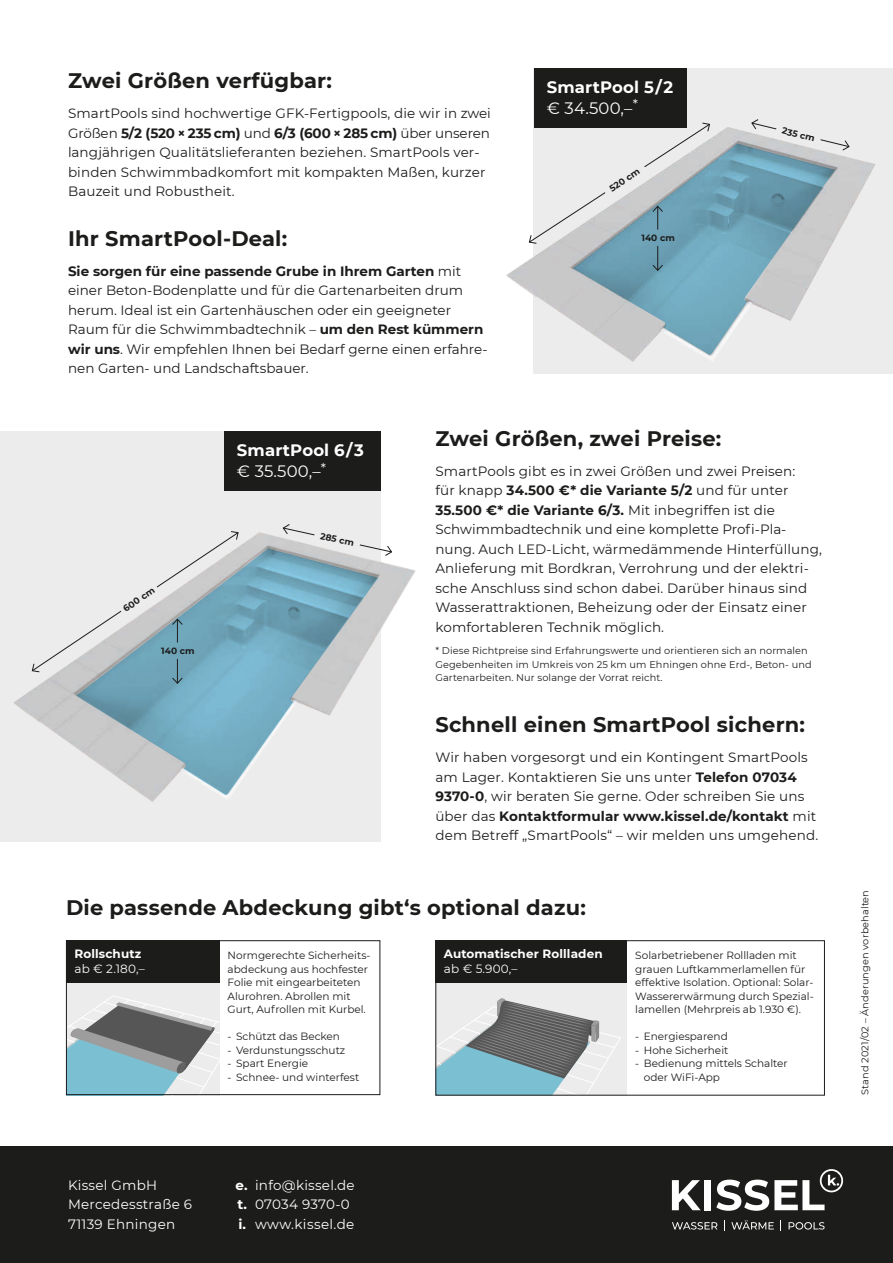
<style>
.page{position:relative;width:893px;height:1263px;background:#fff}
.page>*{position:absolute;margin:0;border:0;box-sizing:border-box;transform-origin:0 0}
.t1{font:700 21px "Montserrat";letter-spacing:.01em;color:#1c1c1b}
.t2{font:700 16.5px/21px "Montserrat";letter-spacing:.01em;color:#fff}
.t3{font:13.5px/19.5px "Montserrat";letter-spacing:.01em;color:#1c1c1b}
.t4{font:13.5px/19.5px "Montserrat";letter-spacing:.02em;color:#fff}
.t5{font:700 12px "Montserrat";letter-spacing:.01em;color:#fff}
.t6{font:12px "Montserrat";letter-spacing:.01em;color:#fff}
.t7{font:10.5px/13.5px "Montserrat";color:#1c1c1b}
.t8{font:9.75px/13.5px "Montserrat";letter-spacing:.01em;color:#1c1c1b}
.t9{font:700 9px "Montserrat";letter-spacing:.01em;color:#1c1c1b}
.s1{font-weight:700}
.s2{font-weight:400}
</style>
<div class="page">
<div style="left:534px;top:68px;width:359px;height:305px;background:#edeced"></div>
<div style="left:0;top:1146px;width:893px;height:117px;background:#1c1c1b"></div>
<div style="left:534px;top:68px;width:152px;height:59px;background:#1c1c1b"></div>
<svg style="left:672px;top:1180px;width:29px;height:30px"></svg>
<div style="left:704px;top:1180px;width:7px;height:30px;background:#fff"></div>
<svg style="left:716px;top:1169px;width:127px;height:42px"></svg>
<svg style="left:672px;top:1222px;width:45px;height:7px"></svg>
<svg style="left:731px;top:1220px;width:43px;height:9px"></svg>
<svg style="left:789px;top:1222px;width:36px;height:7px"></svg>
<img style="left:506px;top:127px;width:369px;height:237px">
<svg style="left:751px;top:119px;width:99px;height:32px"></svg>
<svg style="left:573px;top:144px;width:262px;height:211px"></svg>
<svg style="left:528px;top:122px;width:183px;height:149px"></svg>
<div style="left:66px;top:940px;width:153px;height:155px;background:#edeced"></div>
<svg style="left:68px;top:996px;width:151px;height:97px"></svg>
<div style="left:435px;top:940px;width:192px;height:155px;background:#edeced"></div>
<svg style="left:435px;top:998px;width:186px;height:97px"></svg>
<div style="left:0;top:431px;width:380px;height:410px;background:#edeced"></div>
<div style="left:224px;top:431px;width:156px;height:59px;background:#1c1c1b"></div>
<img style="left:14px;top:532px;width:401px;height:278px">
<svg style="left:282px;top:523px;width:111px;height:33px"></svg>
<svg style="left:76px;top:548px;width:302px;height:248px"></svg>
<svg style="left:31px;top:531px;width:208px;height:153px"></svg>
<div style="left:66px;top:940px;width:314px;height:155px;border:1px solid #1c1c1b"></div>
<div style="left:436px;top:940px;width:389px;height:155px;border:1px solid #1c1c1b"></div>
<div style="left:66px;top:940px;width:153px;height:43px;background:#1c1c1b"></div>
<div style="left:435px;top:940px;width:192px;height:43px;background:#1c1c1b"></div>
<h1 class="t1" style="left:68px;top:66px;width:266px">Zwei Größen verfügbar:</h1>
<p class="t3" style="left:68px;top:103px;width:424px">SmartPools sind hochwertige GFK-Fertigpools, die wir in zwei Größen <span class="s1">5/2 (520 × 235 cm)</span> und <span class="s1">6/3 (600 × 285 cm)</span> über unseren langjährigen Qualitätslieferanten beziehen. SmartPools ver&shy;binden Schwimmbadkomfort mit kompakten Maßen, kurzer Bauzeit und Robustheit.</p>
<h1 class="t1" style="left:68px;top:223px;width:221px">Ihr SmartPool-Deal:</h1>
<p class="t3" style="left:68px;top:261px;width:421px"><span class="s1">Sie sorgen für eine passende Grube in Ihrem Garten</span> mit einer Beton-Bodenplatte und für die Gartenarbeiten drum herum. Ideal ist ein Gartenhäuschen oder ein geeigneter Raum für die Schwimmbadtechnik – <span class="s1">um den Rest kümmern wir uns</span>. Wir empfehlen Ihnen bei Bedarf gerne einen erfahre&shy;nen Garten- und Landschaftsbauer.</p>
<p class="t2" style="left:547px;top:76px;width:128px">SmartPool 5 / 2 <span class="s2">€ 34.500,–</span><sup>*</sup></p>
<p class="t9" style="left:607px;top:184px;width:36px;rotate:-34deg">520 cm</p>
<p class="t9" style="left:641px;top:232px;width:35px">140 cm</p>
<p class="t9" style="left:784px;top:124px;width:35px;rotate:14deg">235 cm</p>
<p class="t9" style="left:121px;top:604px;width:37px;rotate:-34deg">600 cm</p>
<p class="t9" style="left:161px;top:644px;width:35px">140 cm</p>
<p class="t2" style="left:237px;top:439px;width:129px">SmartPool 6 / 3 <span class="s2">€ 35.500,–</span><sup>*</sup></p>
<p class="t9" style="left:322px;top:530px;width:36px;rotate:12deg">285 cm</p>
<h1 class="t1" style="left:435px;top:423px;width:288px">Zwei Größen, zwei Preise:</h1>
<p class="t3" style="left:435px;top:461px;width:388px">SmartPools gibt es in zwei Größen und zwei Preisen:<br>für knapp <span class="s1">34.500 €* die Variante 5/2</span> und für unter <span class="s1">35.500 €* die Variante 6/3.</span> Mit inbegriffen ist die Schwimmbadtechnik und eine komplette Profi-Pla&shy;nung. Auch LED-Licht, wärmedämmende Hinterfüllung, Anlieferung mit Bordkran, Verrohrung und der elektri&shy;sche Anschluss sind schon dabei. Darüber hinaus sind Wasserattraktionen, Beheizung oder der Einsatz einer komfortableren Technik möglich.</p>
<p class="t8" style="left:435px;top:644px;width:378px">* Diese Richtpreise sind Erfahrungswerte und orientieren sich an normalen<br>Gegebenheiten im Umkreis von 25 km um Ehningen ohne Erd-, Beton- und<br>Gartenarbeiten. Nur solange der Vorrat reicht.</p>
<h1 class="t1" style="left:435px;top:710px;width:371px">Schnell einen SmartPool sichern:</h1>
<p class="t3" style="left:435px;top:747px;width:384px">Wir haben vorgesorgt und ein Kontingent SmartPools am Lager. Kontaktieren Sie uns unter <span class="s1">Telefon 07034<br>9370-0</span>, wir beraten Sie gerne. Oder schreiben Sie uns über das <span class="s1">Kontaktformular www.kissel.de/kontakt</span> mit dem Betreff „SmartPools“ – wir melden uns umgehend.</p>
<h1 class="t1" style="left:66px;top:892px;width:521px">Die passende Abdeckung gibt‘s optional dazu:</h1>
<p class="t5" style="left:75px;top:945px;width:68px">Rollschutz</p>
<p class="t6" style="left:75px;top:961px;width:72px">ab € 2.180,–</p>
<p class="t7" style="left:228px;top:948px;width:144px">Normgerechte Sicherheits&shy;abdeckung aus hochfester<br>Folie mit eingearbeiteten<br>Alurohren. Abrollen mit<br>Gurt, Aufrollen mit Kurbel.</p>
<p class="t7" style="left:228px;top:1029px;width:114px">- Schützt das Becken</p>
<p class="t7" style="left:228px;top:1043px;width:119px">- Verdunstungsschutz</p>
<p class="t7" style="left:228px;top:1056px;width:82px">- Spart Energie</p>
<p class="t7" style="left:228px;top:1070px;width:133px">- Schnee- und winterfest</p>
<p class="t5" style="left:444px;top:945px;width:160px">Automatischer Rollladen</p>
<p class="t6" style="left:444px;top:961px;width:75px">ab € 5.900,–</p>
<p class="t7" style="left:635px;top:948px;width:180px">Solarbetriebener Rollladen mit grauen Luftkammerlamellen für effektive Isolation. Optional: Solar-Wassererwärmung durch Spezial&shy;lamellen (Mehrpreis ab 1.930 €).</p>
<p class="t7" style="left:635px;top:1029px;width:94px">- Energiesparend</p>
<p class="t7" style="left:635px;top:1043px;width:95px">- Hohe Sicherheit</p>
<p class="t7" style="left:644px;top:1056px;width:146px;text-indent:-9px">- Bedienung mittels Schalter oder WiFi-App</p>
<p class="t4" style="left:68px;top:1175px;width:126px">Kissel GmbH<br>Mercedesstraße 6<br>71139 Ehningen</p>
<p class="t4" style="left:236px;top:1175px;width:121px"><span class="s1">e.</span> info@kissel.de <span class="s1">t.</span> 07034 9370-0 <span class="s1">i.</span> www.kissel.de</p>
<p class="t8" style="left:858px;top:1095px;width:206px;rotate:-90deg">Stand 2021/02 – Änderungen vorbehalten</p>
</div>
